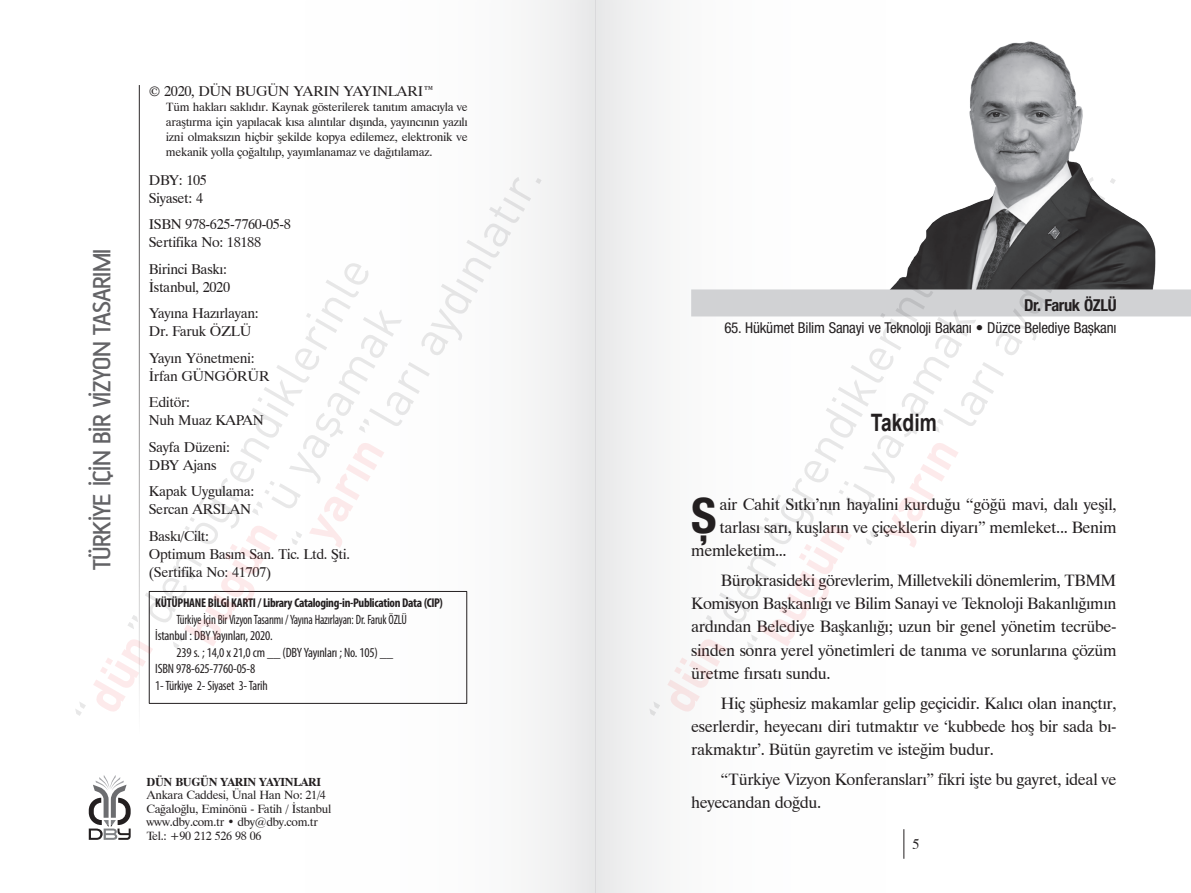
<style>
.page{position:relative;width:1191px;height:893px;background:#fff}
.page>*{position:absolute;margin:0;border:0;box-sizing:border-box;transform-origin:0 0}
.t1{font:700 condensed 49.05px "Helvetica Neue LT Pro";color:#231f20}
.t2{font:500 27px "AF Battersea";letter-spacing:-.025em;color:#636366}
.t3{font:700 24px "Arial";color:#231f20;scale:.8 1}
.t4{font:16.5px/23.2px "DBY";letter-spacing:-.025em;color:#231f20;text-align:justify}
.t5{font:700 condensed 16.5px "Helvetica Neue LT Pro";letter-spacing:-.025em;color:#231f20}
.t6{font:condensed 15px "Helvetica Neue LT Pro";letter-spacing:-.015em;color:#231f20}
.t7{font:14.25px/18px "DBY";letter-spacing:-.025em;color:#231f20}
.t8{font:condensed 13.5px/16.5px "Myriad Pro";letter-spacing:-.015em;color:#231f20}
.t9{font:condensed 13.5px/16.5px "Myriad Pro";letter-spacing:-.015em;color:#231f20;scale:.89 1}
.t10{font:700 condensed 12.75px "Myriad Pro";letter-spacing:-.025em;color:#231f20}
.t11{font:12px/15px "DBY";letter-spacing:-.025em;color:#231f20;text-align:justify}
.t12{font:700 12px "DBY";letter-spacing:-.025em;color:#231f20}
</style>
<div class="page">
<div style="left:595px;top:0;width:596px;height:893px;background:linear-gradient(to right,#f5f5f6,#fff)"></div>
<div style="left:0;top:0;width:595px;height:893px;background:linear-gradient(to right,#fff,#f5f6f6)"></div>
<hr style="left:903px;top:829px;width:1px;height:30px;background:#231f20">
<img style="left:872px;top:7px;width:291px;height:282px">
<div style="left:691px;top:289px;width:500px;height:27px;background:#d1d2d4"></div>
<hr style="left:149px;top:591px;width:318px;height:1px;background:#231f20">
<hr style="left:149px;top:592px;width:1px;height:111px;background:#231f20">
<hr style="left:466px;top:592px;width:1px;height:111px;background:#231f20">
<hr style="left:149px;top:703px;width:318px;height:1px;background:#231f20">
<hr style="left:139px;top:85px;width:1px;height:649px;background:#231f20">
<svg style="left:89px;top:775px;width:42px;height:65px"></svg>
<svg style="left:359px;top:177px;width:182px;height:256px"></svg>
<svg style="left:173px;top:309px;width:229px;height:340px"></svg>
<svg style="left:127px;top:263px;width:241px;height:366px"></svg>
<svg style="left:93px;top:639px;width:60px;height:73px"></svg>
<svg style="left:75px;top:701px;width:11px;height:15px"></svg>
<svg style="left:933px;top:177px;width:182px;height:256px"></svg>
<svg style="left:747px;top:309px;width:229px;height:340px"></svg>
<svg style="left:701px;top:263px;width:241px;height:366px"></svg>
<svg style="left:667px;top:639px;width:60px;height:73px"></svg>
<svg style="left:649px;top:701px;width:11px;height:15px"></svg>
<h2 class="t2" style="left:88px;top:570px;width:323px;rotate:-90deg">Türkiye için Bir Vizyon Tasarımı</h2>
<p class="t7" style="left:149px;top:82px;width:287px">© 2020, DÜN BUGÜN YARIN YAYINLARI™</p>
<p class="t11" style="left:166px;top:99px;width:303px">Tüm hakları saklıdır. Kaynak gösterilerek tanıtım amacıyla ve araştırma için yapılacak kısa alıntılar dışında, yayıncının yazılı izni olmaksızın hiçbir şekilde kopya edilemez, elektronik ve mekanik yolla çoğaltılıp, yayımlanamaz ve dağıtılamaz.</p>
<p class="t7" style="left:149px;top:170px;width:60px">DBY: 105<br>Siyaset: 4</p>
<p class="t7" style="left:149px;top:215px;width:144px">ISBN 978-625-7760-05-8<br>Sertifika No: 18188</p>
<p class="t7" style="left:149px;top:259px;width:83px">Birinci Baskı:<br>İstanbul, 2020</p>
<p class="t7" style="left:149px;top:304px;width:111px">Yayına Hazırlayan:<br>Dr. Faruk ÖZLÜ</p>
<p class="t7" style="left:149px;top:348px;width:122px">Yayın Yönetmeni:<br>İrfan GÜNGÖRÜR</p>
<p class="t7" style="left:149px;top:393px;width:116px">Editör:<br>Nuh Muaz KAPAN</p>
<p class="t7" style="left:149px;top:437px;width:83px">Sayfa Düzeni:<br>DBY Ajans</p>
<p class="t7" style="left:149px;top:482px;width:107px">Kapak Uygulama:<br>Sercan ARSLAN</p>
<p class="t7" style="left:149px;top:526px;width:202px">Baskı/Cilt:<br>Optimum Basım San. Tic. Ltd. Şti. (Sertifika No: 41707)</p>
<p class="t10" style="left:155px;top:595px;width:289px">KÜTÜPHANE BİLGİ KARTI / Library Cataloging-in-Publication Data (CIP)</p>
<p class="t9" style="left:155px;top:611px;width:284px;text-indent:21px">Türkiye İçin Bir Vizyon Tasarımı / Yayına Hazırlayan: Dr. Faruk ÖZLÜ<br>İstanbul : DBY Yayınları, 2020.</p>
<p class="t8" style="left:155px;top:644px;width:239px;text-indent:21px">239 s. ; 14,0 x 21,0 cm __ (DBY Yayınları ; No. 105) __<br>ISBN 978-625-7760-05-8<br>1- Türkiye 2- Siyaset 3- Tarih</p>
<p class="t12" style="left:146px;top:774px;width:176px">DÜN BUGÜN YARIN YAYINLARI</p>
<p class="t11" style="left:146px;top:788px;width:186px;line-height:13.5px;text-align:left">Ankara Caddesi, Ünal Han No: 21/4<br>Cağaloğlu, Eminönü - Fatih / İstanbul www.dby.com.tr • dby@dby.com.tr<br>Tel.: +90 212 526 98 06</p>
<p class="t5" style="left:1024px;top:295px;width:94px">Dr. Faruk ÖZLÜ</p>
<p class="t6" style="left:724px;top:319px;width:394px">65. Hükümet Bilim Sanayi ve Teknoloji Bakanı • Düzce Belediye Başkanı</p>
<h3 class="t3" style="left:871px;top:406px;width:84px">Takdim</h3>
<h1 class="t1" style="left:691px;top:486px;width:27px">Ş</h1>
<p class="t4" style="left:719px;top:492px;width:399px">air Cahit Sıtkı’nın hayalini kurduğu “göğü mavi, dalı yeşil,</p>
<p class="t4" style="left:719px;top:516px;width:399px">tarlası sarı, kuşların ve çiçeklerin diyarı” memleket... Benim</p>
<p class="t4" style="left:691px;top:539px;width:97px">memleketim...</p>
<p class="t4" style="left:691px;top:568px;width:427px;text-indent:30px">Bürokrasideki görevlerim, Milletvekili dönemlerim, TBMM Komisyon Başkanlığı ve Bilim Sanayi ve Teknoloji Bakanlığımın ardından Belediye Başkanlığı; uzun bir genel yönetim tecrübe&shy;sinden sonra yerel yönetimleri de tanıma ve sorunlarına çözüm üretme fırsatı sundu.</p>
<p class="t4" style="left:691px;top:691px;width:427px;text-indent:30px">Hiç şüphesiz makamlar gelip geçicidir. Kalıcı olan inançtır, eserlerdir, heyecanı diri tutmaktır ve ‘kubbede hoş bir sada bı&shy;rakmaktır’. Bütün gayretim ve isteğim budur.</p>
<p class="t4" style="left:691px;top:767px;width:427px;text-indent:30px">“Türkiye Vizyon Konferansları” fikri işte bu gayret, ideal ve heyecandan doğdu.</p>
<p class="t7" style="left:912px;top:835px;width:9px">5</p>
</div>
